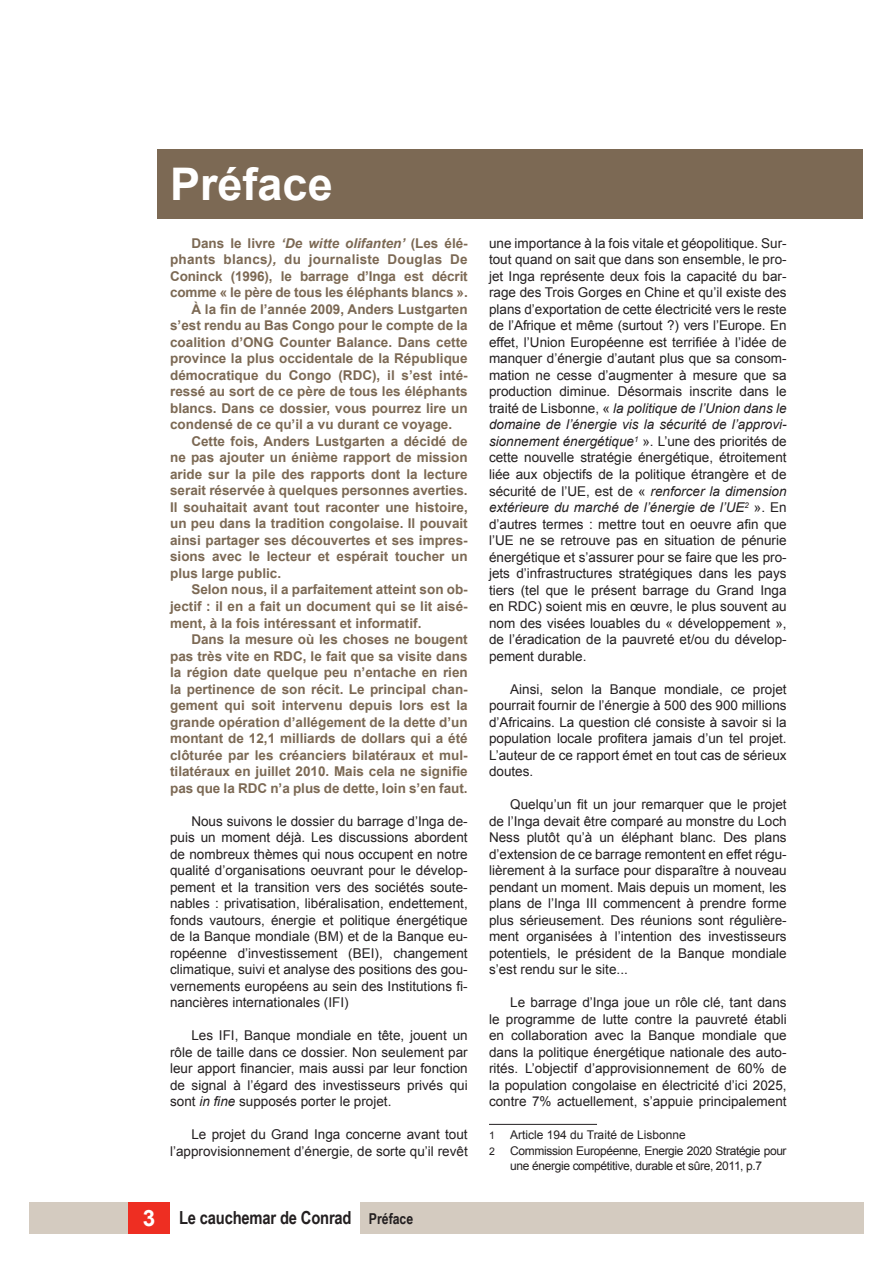
<style>
.page{position:relative;width:893px;height:1263px;background:#fff}
.page>*{position:absolute;margin:0;border:0;box-sizing:border-box;transform-origin:0 0}
.t1{font:700 45px "Arial";color:#fff}
.t2{font:700 18px "Arial Narrow";letter-spacing:-.01em;color:#231f20}
.t3{font:700 15px "Arial Narrow";color:#231f20}
.Tekst_dossier{font:13.5px/16.5px "Arial";color:#231f20;text-align:justify}
.Tekst_dossier-2{font:700 13.5px/16.5px "Arial";color:#7c6954;text-align:justify}
.Voetnoot_dossier{font:12px/14.4px "Arial";letter-spacing:-.03em;color:#231f20}
.Voetnoot_dossier-2{font:12px "Arial";color:#231f20}
.Voetnoot_dossier-3{font:10.5px "Arial";color:#231f20}
.s1{font-style:italic}
.s2{font-family:"Arial";font-size:22.5px;color:#fff}
.s3{font-size:15px}
</style>
<div class="page">
<div style="left:30px;top:1202px;width:140px;height:31px;background:#d4cbc0"></div>
<div style="left:128px;top:1202px;width:42px;height:31px;background:#ee2e22"></div>
<div style="left:157px;top:149px;width:706px;height:69px;background:#7c6954"></div>
<hr style="left:489px;top:1124px;width:108px;height:1px;background:#231f20">
<div style="left:360px;top:1202px;width:503px;height:31px;background:#d4cbc0"></div>
<p class="t1" style="left:170px;top:159px;width:164px">Préface</p>
<p class="Tekst_dossier-2" style="left:170px;top:235px;width:299px;text-indent:21px">Dans le livre <span class="s1">‘De witte olifanten’</span> (Les élé&shy;phants blancs<span class="s1">),</span> du journaliste Douglas De Coninck (1996), le barrage d’Inga est décrit comme « le père de tous les éléphants blancs ».</p>
<p class="Tekst_dossier-2" style="left:170px;top:301px;width:299px;text-indent:21px">À la fin de l’année 2009, Anders Lustgarten s’est rendu au Bas Congo pour le compte de la coalition d’ONG Counter Balance. Dans cette province la plus occidentale de la République démocratique du Congo (RDC), il s’est inté&shy;ressé au sort de ce père de tous les éléphants blancs. Dans ce dossier, vous pourrez lire un condensé de ce qu’il a vu durant ce voyage.</p>
<p class="Tekst_dossier-2" style="left:170px;top:433px;width:299px;text-indent:21px">Cette fois, Anders Lustgarten a décidé de ne pas ajouter un énième rapport de mission aride sur la pile des rapports dont la lecture serait réservée à quelques personnes averties.<br>Il souhaitait avant tout raconter une histoire, un peu dans la tradition congolaise. Il pouvait ainsi partager ses découvertes et ses impres&shy;sions avec le lecteur et espérait toucher un plus large public.</p>
<p class="Tekst_dossier-2" style="left:170px;top:581px;width:299px;text-indent:21px">Selon nous, il a parfaitement atteint son ob&shy;jectif : il en a fait un document qui se lit aisé&shy;ment, à la fois intéressant et informatif.</p>
<p class="Tekst_dossier-2" style="left:170px;top:631px;width:299px;text-indent:21px">Dans la mesure où les choses ne bougent pas très vite en RDC, le fait que sa visite dans la région date quelque peu n’entache en rien la pertinence de son récit. Le principal chan&shy;gement qui soit intervenu depuis lors est la grande opération d’allégement de la dette d’un montant de 12,1 milliards de dollars qui a été clôturée par les créanciers bilatéraux et mul&shy;tilatéraux en juillet 2010. Mais cela ne signifie pas que la RDC n’a plus de dette, loin s’en faut.</p>
<p class="Tekst_dossier" style="left:170px;top:812px;width:299px;text-indent:21px">Nous suivons le dossier du barrage d’Inga de&shy;puis un moment déjà. Les discussions abordent de nombreux thèmes qui nous occupent en notre qualité d’organisations oeuvrant pour le dévelop&shy;pement et la transition vers des sociétés soute&shy;nables : privatisation, libéralisation, endettement, fonds vautours, énergie et politique énergétique de la Banque mondiale (BM) et de la Banque eu&shy;ropéenne d’investissement (BEI), changement climatique, suivi et analyse des positions des gou&shy;vernements européens au sein des Institutions fi&shy;nancières internationales (IFI)</p>
<p class="Tekst_dossier" style="left:170px;top:1027px;width:299px;text-indent:21px">Les IFI, Banque mondiale en tête, jouent un rôle de taille dans ce dossier. Non seulement par leur apport financier, mais aussi par leur fonction de signal à l’égard des investisseurs privés qui sont <span class="s1">in fine</span> supposés porter le projet.</p>
<p class="Tekst_dossier" style="left:170px;top:1126px;width:299px;text-align:right">Le projet du Grand Inga concerne avant tout l’approvisionnement d’énergie, de sorte qu’il revêt</p>
<h2 class="t2" style="left:143px;top:1207px;width:278px"><span class="s2">3</span> Le cauchemar de Conrad <span class="s3">Inleiding</span></h2>
<p class="t3" style="left:369px;top:1209px;width:46px">Préface</p>
<p class="Tekst_dossier" style="left:489px;top:235px;width:299px">une importance à la fois vitale et géopolitique. Sur&shy;tout quand on sait que dans son ensemble, le pro&shy;jet Inga représente deux fois la capacité du bar&shy;rage des Trois Gorges en Chine et qu’il existe des plans d’exportation de cette électricité vers le reste de l’Afrique et même (surtout ?) vers l’Europe. En effet, l’Union Européenne est terrifiée à l’idée de manquer d’énergie d’autant plus que sa consom&shy;mation ne cesse d’augmenter à mesure que sa production diminue. Désormais inscrite dans le traité de Lisbonne, « <span class="s1">la politique de l’Union dans le domaine de l’énergie vis la sécurité de l’approvi&shy;sionnement énergétique</span><sup>1</sup> ». L’une des priorités de cette nouvelle stratégie énergétique, étroitement liée aux objectifs de la politique étrangère et de sécurité de l’UE, est de « <span class="s1">renforcer la dimension extérieure du marché de l’énergie de l’UE</span><sup>2</sup> ». En d’autres termes : mettre tout en oeuvre afin que l’UE ne se retrouve pas en situation de pénurie énergétique et s’assurer pour se faire que les pro&shy;jets d’infrastructures stratégiques dans les pays tiers (tel que le présent barrage du Grand Inga en RDC) soient mis en œuvre, le plus souvent au nom des visées louables du « développement », de l’éradication de la pauvreté et/ou du dévelop&shy;pement durable.</p>
<p class="Tekst_dossier" style="left:489px;top:680px;width:299px;text-indent:21px">Ainsi, selon la Banque mondiale, ce projet pourrait fournir de l’énergie à 500 des 900 millions d’Africains. La question clé consiste à savoir si la population locale profitera jamais d’un tel projet.<br>L’auteur de ce rapport émet en tout cas de sérieux doutes.</p>
<p class="Tekst_dossier" style="left:489px;top:796px;width:299px;text-indent:21px">Quelqu’un fit un jour remarquer que le projet de l’Inga devait être comparé au monstre du Loch Ness plutôt qu’à un éléphant blanc. Des plans d’extension de ce barrage remontent en effet régu&shy;lièrement à la surface pour disparaître à nouveau pendant un moment. Mais depuis un moment, les plans de l’Inga III commencent à prendre forme plus sérieusement. Des réunions sont régulière&shy;ment organisées à l’intention des investisseurs potentiels, le président de la Banque mondiale s’est rendu sur le site...</p>
<p class="Tekst_dossier" style="left:489px;top:994px;width:299px;text-indent:21px">Le barrage d’Inga joue un rôle clé, tant dans le programme de lutte contre la pauvreté établi en collaboration avec la Banque mondiale que dans la politique énergétique nationale des auto&shy;rités. L’objectif d’approvisionnement de 60% de la population congolaise en électricité d’ici 2025, contre 7% actuellement, s’appuie principalement</p>
<p class="Voetnoot_dossier-3" style="left:489px;top:1129px;width:7px">1</p>
<p class="Voetnoot_dossier-2" style="left:510px;top:1128px;width:177px">Article 194 du Traité de Lisbonne</p>
<p class="Voetnoot_dossier-3" style="left:489px;top:1146px;width:7px">2</p>
<p class="Voetnoot_dossier" style="left:510px;top:1144px;width:278px">Commission Européenne, Energie 2020 Stratégie pour une énergie compétitive, durable et sûre, 2011, p.7</p>
</div>
